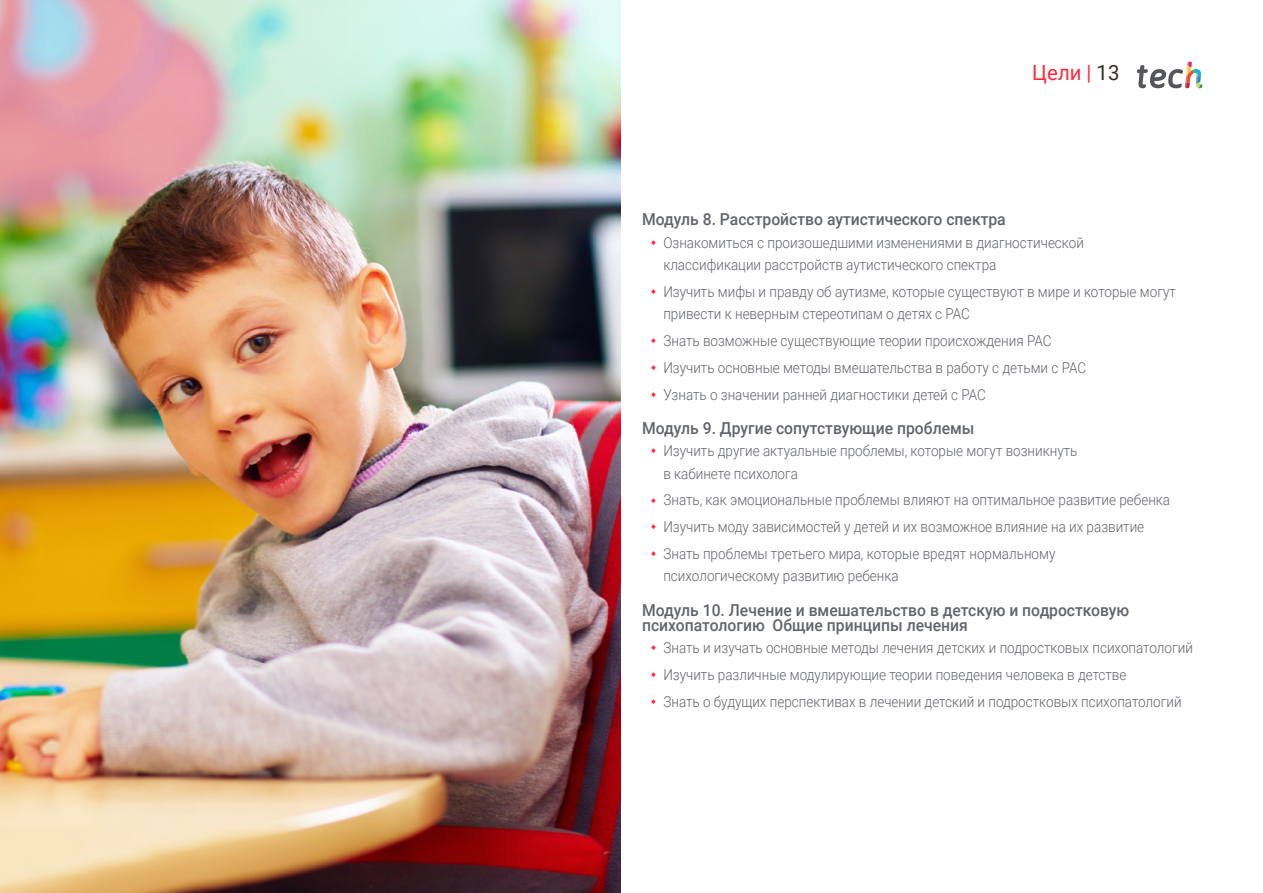
<style>
.page{position:relative;width:1263px;height:893px;background:#fff}
.page>*{position:absolute;margin:0;border:0;box-sizing:border-box;transform-origin:0 0}
.t1{font:21px "Roboto";color:#ff293a}
.t2{font:500 16.5px/15px "Roboto";color:#61646a;scale:.95 1}
.t3{font:300 15px/26.7px "Roboto";color:#61646a;scale:.9 1}
.s1{color:#312e20}
</style>
<div class="page">
<img style="left:0;top:0;width:621px;height:893px">
<svg style="left:1137px;top:62px;width:65px;height:27px"></svg>
<h1 class="t1" style="left:1032px;top:57px;width:89px">Цели | <span class="s1">13</span></h1>
<p class="t2" style="left:642px;top:211px;width:384px">Модуль 8. Расстройство аутистического спектра</p>
<p class="t3" style="left:663px;top:230px;width:469px;line-height:22.5px">Ознакомиться с произошедшими изменениями в диагностической классификации расстройств аутистического спектра</p>
<p class="t3" style="left:663px;top:280px;width:571px;line-height:22.5px">Изучить мифы и правду об аутизме, которые существуют в мире и которые могут привести к неверным стереотипам о детях с РАС</p>
<p class="t3" style="left:663px;top:327px;width:471px">Знать возможные существующие теории происхождения РАС<br>Изучить основные методы вмешательства в работу с детьми с РАС<br>Узнать о значении ранней диагностики детей с РАС</p>
<p class="t2" style="left:642px;top:420px;width:351px">Модуль 9. Другие сопутствующие проблемы</p>
<p class="t3" style="left:663px;top:439px;width:461px;line-height:22.5px">Изучить другие актуальные проблемы, которые могут возникнуть в кабинете психолога</p>
<p class="t3" style="left:663px;top:486px;width:565px">Знать, как эмоциональные проблемы влияют на оптимальное развитие ребенка<br>Изучить моду зависимостей у детей и их возможное влияние на их развитие<br>Знать проблемы третьего мира, которые вредят нормальному</p>
<p class="t3" style="left:663px;top:562px;width:263px">психологическому развитию ребенка</p>
<p class="t2" style="left:642px;top:602px;width:514px">Модуль 10. Лечение и вмешательство в детскую и подростковую психопатологию Общие принципы лечения</p>
<p class="t3" style="left:663px;top:634px;width:590px">Знать и изучать основные методы лечения детских и подростковых психопатологий<br>Изучить различные модулирующие теории поведения человека в детстве<br>Знать о будущих перспективах в лечении детский и подростковых психопатологий</p>
</div>
